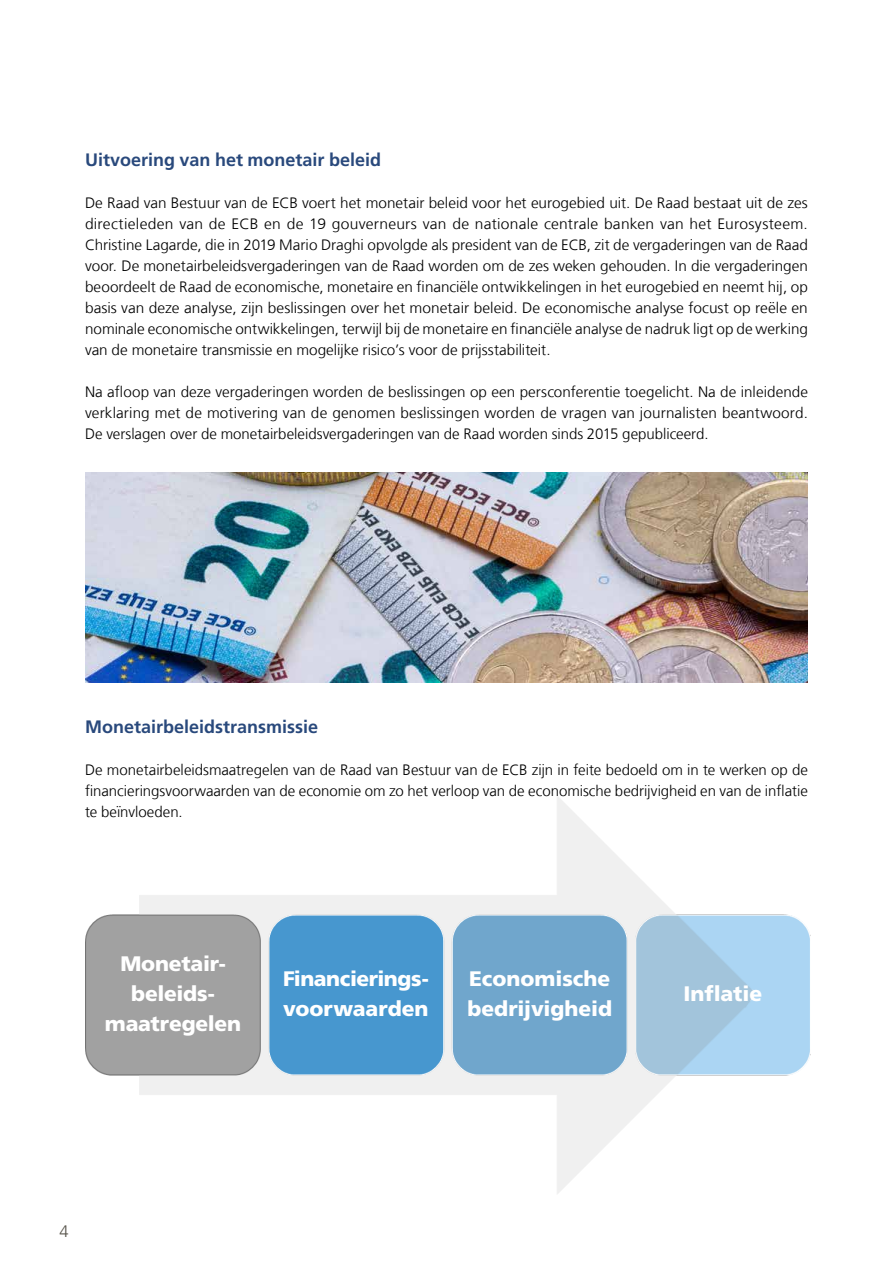
<style>
.page{position:relative;width:893px;height:1263px;background:#fff}
.page>*{position:absolute;margin:0;border:0;box-sizing:border-box;transform-origin:0 0}
.t1{font:900 21px/30px "Frutiger LT Com";letter-spacing:-.01em;color:#fff}
.t2{font:700 18px "Frutiger LT Com";color:#29497c}
.t3{font:300 16.5px "Frutiger LT Com";color:#57544b}
.t4{font:300 15px/21px "Frutiger LT Com";color:#000;text-align:justify}
</style>
<div class="page">
<img style="left:85px;top:472px;width:723px;height:210px">
<img style="left:85px;top:796px;width:725px;height:398px">
<p class="t2" style="left:85px;top:148px;width:298px">Uitvoering van het monetair beleid</p>
<p class="t4" style="left:85px;top:192px;width:724px">De Raad van Bestuur van de ECB voert het monetair beleid voor het eurogebied uit. De Raad bestaat uit de zes directieleden van de ECB en de 19 gouverneurs van de nationale centrale banken van het Eurosysteem.<br>Christine Lagarde, die in 2019 Mario Draghi opvolgde als president van de ECB, zit de vergaderingen van de Raad voor. De monetairbeleidsvergaderingen van de Raad worden om de zes weken gehouden. In die vergaderingen beoordeelt de Raad de economische, monetaire en financiële ontwikkelingen in het eurogebied en neemt hij, op basis van deze analyse, zijn beslissingen over het monetair beleid. De economische analyse focust op reële en nominale economische ontwikkelingen, terwijl bij de monetaire en financiële analyse de nadruk ligt op de werking van de monetaire transmissie en mogelijke risico’s voor de prijsstabiliteit.</p>
<p class="t4" style="left:85px;top:381px;width:724px">Na afloop van deze vergaderingen worden de beslissingen op een persconferentie toegelicht. Na de inleidende verklaring met de motivering van de genomen beslissingen worden de vragen van journalisten beantwoord.<br>De verslagen over de monetairbeleidsvergaderingen van de Raad worden sinds 2015 gepubliceerd.</p>
<p class="t2" style="left:85px;top:715px;width:235px">Monetairbeleidstransmissie</p>
<p class="t4" style="left:85px;top:759px;width:724px">De monetairbeleidsmaatregelen van de Raad van Bestuur van de ECB zijn in feite bedoeld om in te werken op de financieringsvoorwaarden van de economie om zo het verloop van de economische bedrijvigheid en van de inflatie te beïnvloeden.</p>
<h1 class="t1" style="left:105px;top:948px;width:138px;text-align:center">Monetair&shy;beleids&shy;maatregelen</h1>
<h1 class="t1" style="left:283px;top:963px;width:147px">Financierings&shy;voorwaarden</h1>
<h1 class="t1" style="left:467px;top:963px;width:146px">Economische bedrijvigheid</h1>
<h1 class="t1" style="left:683px;top:978px;width:80px">Inflatie</h1>
<p class="t3" style="left:60px;top:1221px;width:11px">4</p>
</div>
